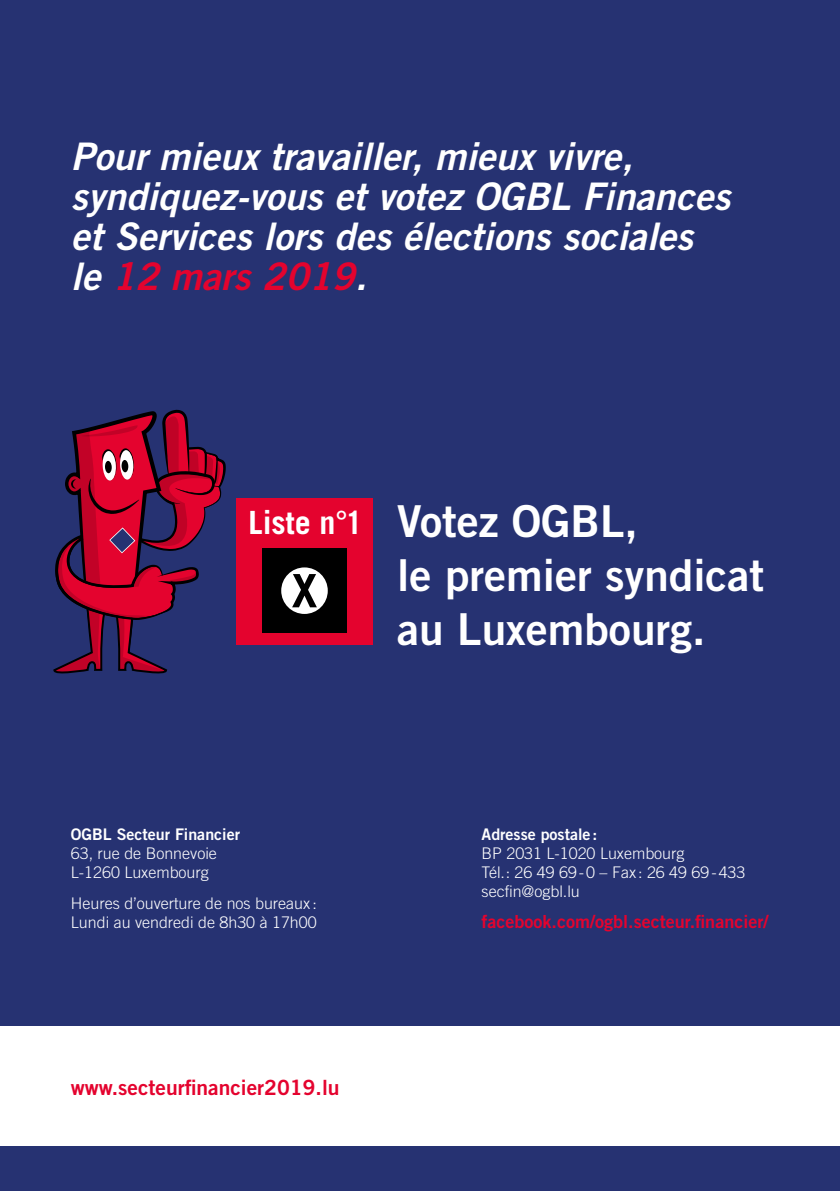
<style>
.page{position:relative;width:840px;height:1191px;background:#fff}
.page>*{position:absolute;margin:0;border:0;box-sizing:border-box;transform-origin:0 0}
.t1{font:44px/54px "Trade Gothic LT Std Bd 2";color:#fff}
.t2{font:38px/40px "Trade Gothic LT Std Bd 2 Obl";color:#fff}
.t3{font:21px "Trade Gothic LT Std Bd 2";color:#e4032e}
.t4{font:18px "Trade Gothic LT Std Bd 2";color:#e4032e}
.t5{font:300 16px/19.2px "Trade Gothic LT Std";color:#fff}
.t6{font:16px "Trade Gothic LT Std Bd 2";color:#fff}
.s1{color:#e4032e}
.s2{font-family:"Trade Gothic LT Std";font-weight:700;font-size:32px}
</style>
<div class="page">
<hr style="left:839px;top:249px;width:1px;height:942px;background:#d3e1f4">
<div style="left:0;top:0;width:839px;height:1191px;background:#263272"></div>
<div style="left:0;top:1026px;width:839px;height:119px;background:#fff"></div>
<svg style="left:53px;top:410px;width:173px;height:264px"></svg>
<div style="left:236px;top:498px;width:136px;height:146px;background:#e4032e"></div>
<div style="left:262px;top:548px;width:84px;height:85px;background:#000"></div>
<div style="left:281px;top:567px;width:46px;height:47px;background:#fff;border-radius:50%"></div>
<svg style="left:292px;top:574px;width:25px;height:33px"></svg>
<h2 class="t2" style="left:71px;top:136px;width:660px">Pour mieux travailler, mieux vivre, syndiquez-vous et votez OGBL Finances et Services lors des élections sociales le <span class="s1">12 mars 2019</span>.</h2>
<h1 class="t1" style="left:397px;top:493px;width:368px;text-indent:-149px"><span class="s2">Liste n°1</span> Votez OGBL,<br>le premier syndicat au Luxembourg.</h1>
<p class="t6" style="left:71px;top:824px;width:170px">OGBL Secteur Financier</p>
<p class="t5" style="left:71px;top:843px;width:147px">63, rue de Bonnevoie<br>L-1260 Luxembourg</p>
<p class="t5" style="left:71px;top:893px;width:247px">Heures d’ouverture de nos bureaux :<br>Lundi au vendredi de 8h30 à 17h00</p>
<h3 class="t3" style="left:71px;top:1074px;width:270px">www.secteurfinancier2019.lu</h3>
<p class="t6" style="left:481px;top:824px;width:117px">Adresse postale:</p>
<p class="t5" style="left:481px;top:843px;width:265px">BP 2031 L-1020 Luxembourg<br>Tél.: 26 49 69-0 – Fax : 26 49 69-433 secfin@ogbl.lu</p>
<p class="t4" style="left:481px;top:910px;width:288px">facebook.com/ogbl.secteur.financier/</p>
</div>
